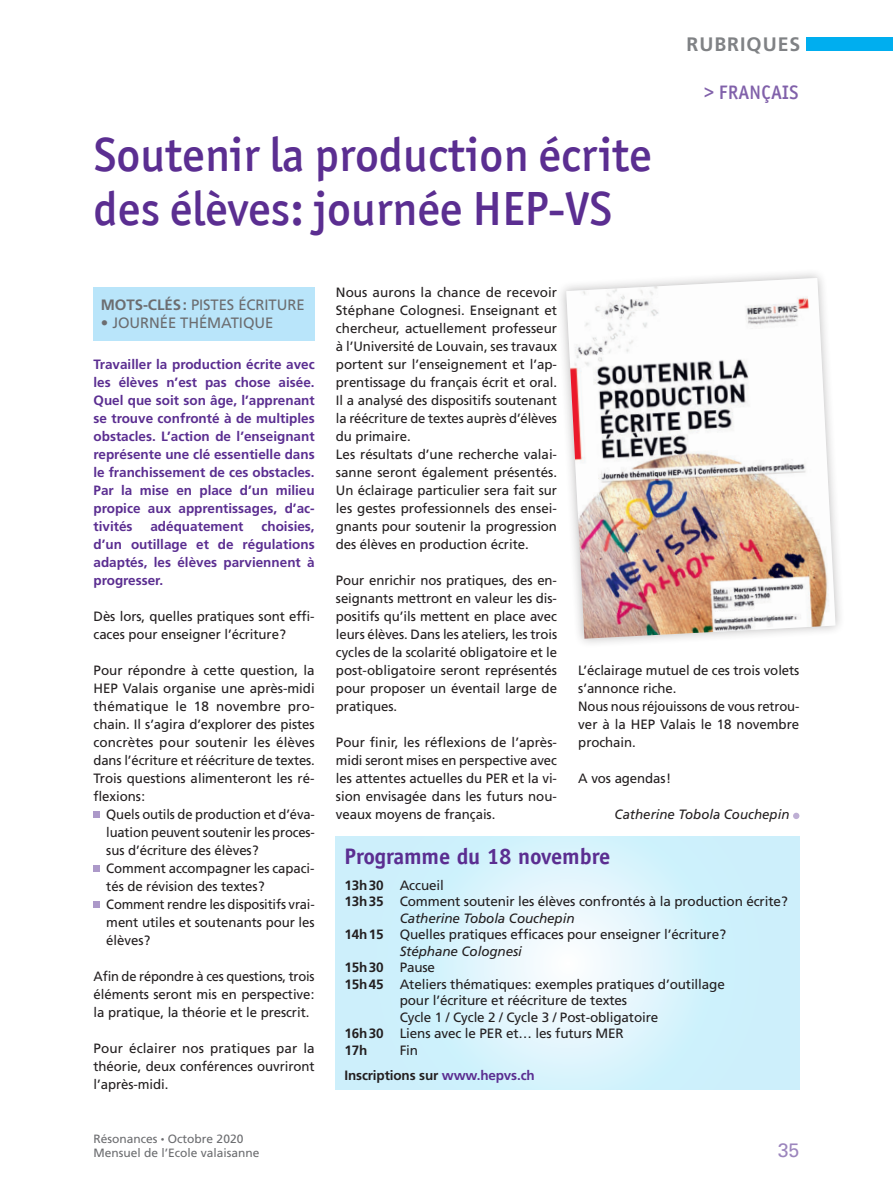
<style>
.page{position:relative;width:893px;height:1191px;background:#fff}
.page>*{position:absolute;margin:0;border:0;box-sizing:border-box;transform-origin:0 0}
.t1{font:500 48px/54px "Officina San ITC";color:#5b2e91}
.t2{font:700 22.5px "Officina Sans";letter-spacing:-.005em;color:#5b2e91}
.t3{font:700 19.5px "Frutiger";letter-spacing:.05em;color:#808285}
.t4{font:500 19.5px "Officina San ITC";letter-spacing:.02em;color:#8161aa}
.t5{font:19.5px "Univers LT Std";color:#9c85bd}
.t6{font:15px "Frutiger";letter-spacing:-.005em;color:#6c6d70}
.t7{font:13.5px/18px "Frutiger";letter-spacing:-.005em;color:#231f20}
.t8{font:700 13.5px/18px "Frutiger";color:#5b2e91;text-align:justify}
.t9{font:13.5px/18px "Frutiger";letter-spacing:-.005em;color:#231f20;text-align:justify;scale:.96 1}
.t10{font:italic 13.5px "Frutiger";letter-spacing:-.01em;color:#231f20}
.t11{font:700 13.5px/25.5px "Frutiger";letter-spacing:-.01em;color:#231f20}
.t12{font:12px/14.4px "Frutiger";color:#6c6d70}
.s1{font-weight:700}
.s2{font-size:7.5px}
.s3{font-weight:400}
.s4{color:#5b2e91}
</style>
<div class="page">
<div style="left:806px;top:37px;width:87px;height:14px;background:#00aeef"></div>
<div style="left:94px;top:287px;width:221px;height:53px;background:#b9e5fa"></div>
<div style="left:94px;top:811px;width:6px;height:7px;background:#ac99c9"></div>
<div style="left:94px;top:865px;width:6px;height:7px;background:#ac99c9"></div>
<div style="left:94px;top:901px;width:6px;height:7px;background:#ac99c9"></div>
<div style="left:793px;top:812px;width:6px;height:7px;background:#beafd4;border-radius:50%"></div>
<div style="left:556px;top:268px;width:289px;height:381px;background:#231f20;opacity:.3"></div>
<img style="left:566px;top:278px;width:269px;height:360px">
<svg style="left:336px;top:837px;width:463px;height:252px;background:#d6f2fc"></svg>
<h1 class="t1" style="left:94px;top:128px;width:560px">Soutenir la production écrite des élèves: journée HEP-VS</h1>
<h3 class="t3" style="left:686px;top:33px;width:115px">RUBRIQUES</h3>
<h3 class="t4" style="left:704px;top:81px;width:96px">&gt; FRANÇAIS</h3>
<p class="t6" style="left:101px;top:296px;width:205px"><span class="s1">MOTS-CLÉS:</span> PISTES ÉCRITURE</p>
<p class="t6" style="left:101px;top:314px;width:174px">• JOURNÉE THÉMATIQUE</p>
<p class="t8" style="left:94px;top:355px;width:223px">Travailler la production écrite avec les élèves n’est pas chose aisée.<br>Quel que soit son âge, l’apprenant se trouve confronté à de multiples obstacles. L’action de l’enseignant représente une clé essentielle dans le franchissement de ces obstacles.<br>Par la mise en place d’un milieu propice aux apprentissages, d’ac&shy;tivités</p>
<p class="t8" style="left:94px;top:517px;width:223px;text-indent:168px">choisies, d’un outillage et de régulations adaptés, les élèves parviennent à progresser.</p>
<p class="t7" style="left:94px;top:607px;width:223px">Dès lors, quelles pratiques sont effi&shy;caces pour enseigner l’écriture?</p>
<p class="t7" style="left:94px;top:661px;width:223px;text-align:justify">Pour répondre à cette question, la HEP Valais organise une après-midi thématique le 18 novembre pro&shy;chain. Il s’agira d’explorer des pistes concrètes pour soutenir les élèves dans l’écriture et réécriture de textes.<br>Trois questions alimenteront les ré&shy;flexions:</p>
<p class="t7" style="left:106px;top:805px;width:210px">Quels outils de production et d’éva&shy;luation peuvent soutenir les proces&shy;sus d’écriture des élèves?<br>Comment accompagner les capaci&shy;tés de révision des textes?<br>Comment rendre les dispositifs vrai&shy;ment utiles et soutenants pour les élèves?</p>
<p class="t9" style="left:94px;top:967px;width:232px">Afin de répondre à ces questions, trois éléments seront mis en perspective: la pratique, la théorie et le prescrit.</p>
<p class="t7" style="left:94px;top:1039px;width:223px;text-align:justify">Pour éclairer nos pratiques par la théorie, deux conférences ouvriront l’après-midi.</p>
<p class="t8" style="left:150px;top:517px;width:95px">adéquatement</p>
<p class="t12" style="left:94px;top:1131px;width:168px">Résonances <span class="s2">•</span> Octobre 2020<br>Mensuel de l’Ecole valaisanne</p>
<p class="t7" style="left:336px;top:283px;width:223px">Nous aurons la chance de recevoir Stéphane Colognesi. Enseignant et chercheur, actuellement professeur à l’Université de Louvain, ses travaux portent sur l’enseignement et l’ap&shy;prentissage du français écrit et oral.<br>Il a analysé des dispositifs soutenant la réécriture de textes auprès d’élèves du primaire.<br>Les résultats d’une recherche valai&shy;sanne seront également présentés.<br>Un éclairage particulier sera fait sur les gestes professionnels des ensei&shy;gnants pour soutenir la progression des élèves en production écrite.</p>
<p class="t7" style="left:336px;top:571px;width:223px;text-align:justify">Pour enrichir nos pratiques, des en&shy;seignants mettront en valeur les dis&shy;positifs qu’ils mettent en place avec leurs élèves. Dans les ateliers, les trois cycles de la scolarité obligatoire et le post-obligatoire seront représentés pour proposer un éventail large de pratiques.</p>
<p class="t7" style="left:336px;top:733px;width:223px;text-align:justify">Pour finir, les réflexions de l’après&shy;midi seront mises en perspective avec les attentes actuelles du PER et la vi&shy;sion envisagée dans les futurs nou&shy;veaux moyens de français.</p>
<p class="t7" style="left:578px;top:661px;width:223px">L’éclairage mutuel de ces trois volets s’annonce riche.<br>Nous nous réjouissons de vous retrou&shy;ver à la HEP Valais le 18 novembre prochain.</p>
<p class="t7" style="left:578px;top:769px;width:94px">A vos agendas!</p>
<p class="t10" style="left:614px;top:806px;width:176px">Catherine Tobola Couchepin</p>
<h2 class="t2" style="left:344px;top:842px;width:267px">Programme du 18 novembre</h2>
<p class="t7" style="left:344px;top:875px;width:101px"><span class="s1">13h30</span> Accueil</p>
<p class="t7" style="left:344px;top:892px;width:445px"><span class="s1">13h35</span> Comment soutenir les élèves confrontés à la production écrite?</p>
<p class="t10" style="left:400px;top:910px;width:176px">Catherine Tobola Couchepin</p>
<p class="t7" style="left:344px;top:925px;width:383px"><span class="s1">14h15</span> Quelles pratiques efficaces pour enseigner l’écriture?</p>
<p class="t10" style="left:400px;top:943px;width:124px">Stéphane Colognesi</p>
<p class="t11" style="left:344px;top:954px;width:92px">15h30 <span class="s3">Pause</span></p>
<p class="t7" style="left:344px;top:974px;width:382px"><span class="s1">15h45</span> Ateliers thématiques: exemples pratiques d’outillage</p>
<p class="t7" style="left:400px;top:991px;width:229px">pour l’écriture et réécriture de textes</p>
<p class="t7" style="left:400px;top:1007px;width:260px">Cycle 1 / Cycle 2 / Cycle 3 / Post-obligatoire</p>
<p class="t7" style="left:344px;top:1024px;width:281px"><span class="s1">16h30</span> Liens avec le PER et… les futurs MER</p>
<p class="t11" style="left:344px;top:1037px;width:24px">17h</p>
<p class="t11" style="left:344px;top:1037px;width:192px;text-indent:55px"><span class="s3">Fin<br></span>Inscriptions sur <span class="s4">www.hepvs.ch</span></p>
<h3 class="t5" style="left:778px;top:1138px;width:23px">35</h3>
</div>
